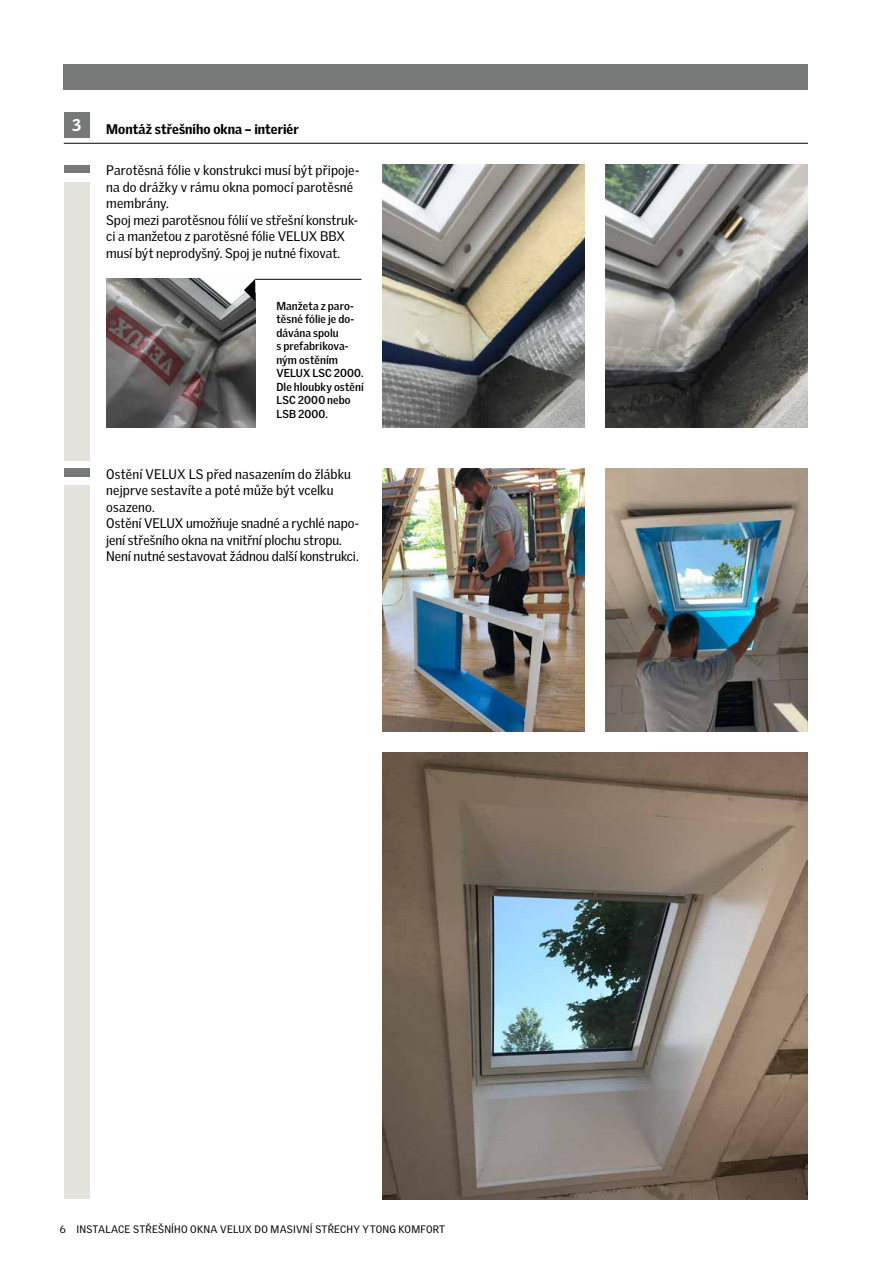
<style>
.page{position:relative;width:893px;height:1263px;background:#fff}
.page>*{position:absolute;margin:0;border:0;box-sizing:border-box;transform-origin:0 0}
.t1{font:900 16.5px "Velux Gothic";color:#fff}
.t2{font:13.5px/16.5px "Velux Gothic";color:#000}
.t3{font:900 13.5px "Velux Gothic";color:#000}
.t4{font:700 11.25px/13.5px "Velux Gothic";letter-spacing:.005em;color:#000}
.t5{font:10.5px "Velux Gothic";letter-spacing:.02em;color:#000}
</style>
<div class="page">
<div style="left:64px;top:165px;width:25px;height:8px;background:#777878"></div>
<div style="left:64px;top:469px;width:25px;height:8px;background:#777878"></div>
<div style="left:64px;top:182px;width:25px;height:278px;background:#e3e2dd"></div>
<div style="left:64px;top:486px;width:25px;height:713px;background:#e3e2dd"></div>
<div style="left:64px;top:112px;width:25px;height:25px;background:#777878"></div>
<hr style="left:64px;top:143px;width:744px;height:1px;background:#000">
<img style="left:106px;top:279px;width:149px;height:149px">
<hr style="left:255px;top:279px;width:106px;height:1px;background:#000">
<svg style="left:244px;top:279px;width:11px;height:22px"></svg>
<img style="left:383px;top:165px;width:202px;height:263px">
<img style="left:606px;top:165px;width:202px;height:263px">
<img style="left:383px;top:468px;width:202px;height:263px">
<img style="left:606px;top:468px;width:202px;height:263px">
<img style="left:383px;top:753px;width:425px;height:446px">
<div style="left:64px;top:64px;width:744px;height:25px;background:#777878"></div>
<p class="t1" style="left:72px;top:115px;width:11px">3</p>
<p class="t3" style="left:106px;top:120px;width:194px">Montáž střešního okna – interiér</p>
<p class="t2" style="left:106px;top:162px;width:254px">Parotěsná fólie v konstrukci musí být připoje&shy;na do drážky v rámu okna pomocí parotěsné membrány.<br>Spoj mezi parotěsnou fólií ve střešní konstruk&shy;ci a manžetou z parotěsné fólie VELUX BBX musí být neprodyšný. Spoj je nutné fixovat.</p>
<p class="t4" style="left:276px;top:299px;width:89px">Manžeta z paro&shy;těsné fólie je do&shy;dávána spolu<br>s prefabrikova&shy;ným ostěním<br>VELUX LSC 2000.<br>Dle hloubky ostění<br>LSC 2000 nebo<br>LSB 2000.</p>
<p class="t2" style="left:106px;top:466px;width:254px">Ostění VELUX LS před nasazením do žlábku nejprve sestavíte a poté může být vcelku osazeno.<br>Ostění VELUX umožňuje snadné a rychlé napo&shy;jení střešního okna na vnitřní plochu stropu.<br>Není nutné sestavovat žádnou další konstrukci.</p>
<p class="t5" style="left:60px;top:1223px;width:387px">6 INSTALACE STŘEŠNÍHO OKNA VELUX DO MASIVNÍ STŘECHY YTONG KOMFORT</p>
</div>
